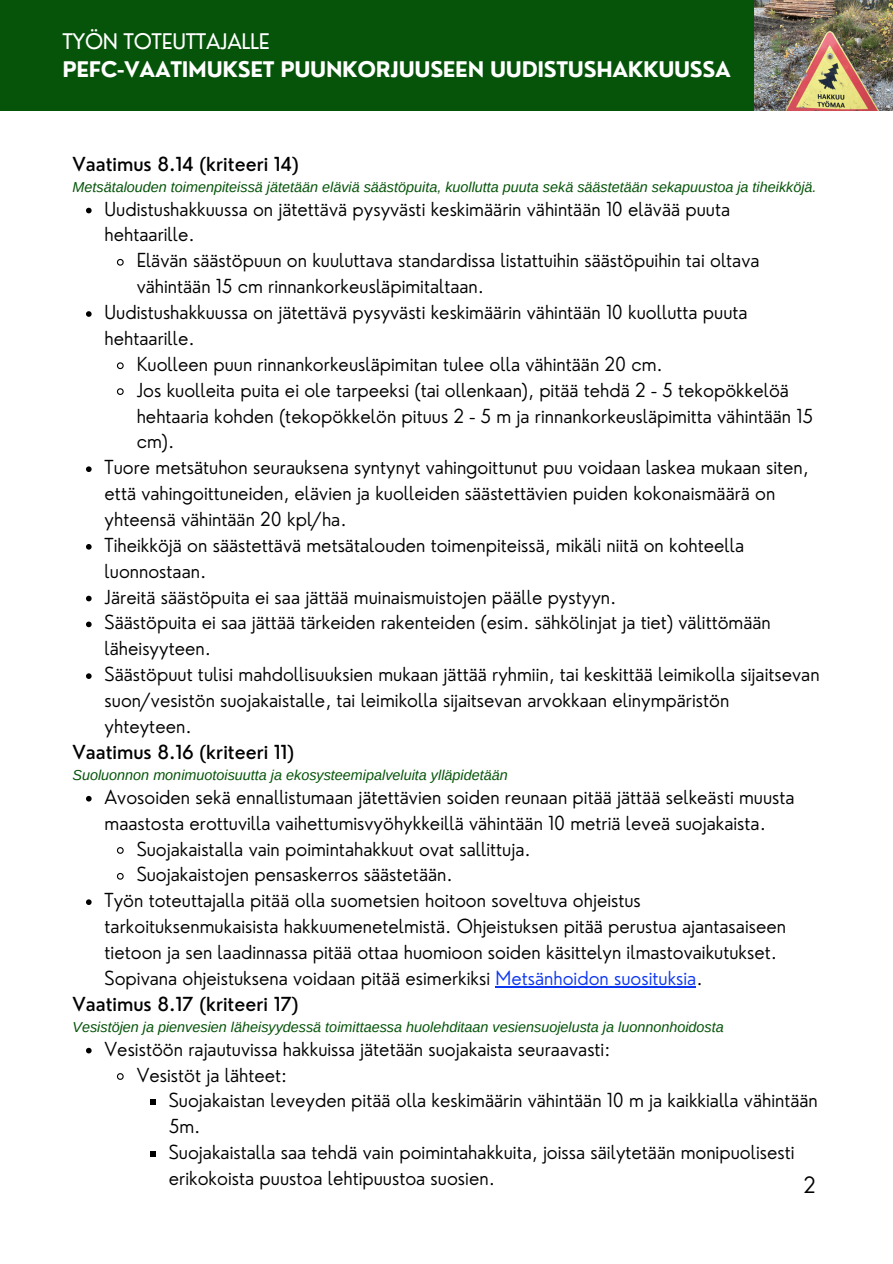
<style>
.page{position:relative;width:893px;height:1264px;background:#fff}
.page>*{position:absolute;margin:0;border:0;box-sizing:border-box;transform-origin:0 0}
.t1{font:300 21.9px "Nourd";color:#000}
.t2{font:700 21px "Nourd";letter-spacing:-.015em;color:#fff}
.t3{font:21px "Nourd";letter-spacing:-.015em;color:#fff}
.t4{font:300 18.9px/25.8px "Nourd";color:#000}
.t5{font:500 18.9px "Nourd";color:#000}
.t6{font:italic 14.4px "Arimo";color:#055409}
.s1{color:#0d36f1}
</style>
<div class="page">
<div style="left:0;top:0;width:892px;height:1262px;background:#055409"></div>
<img style="left:754px;top:0;width:138px;height:111px">
<div style="left:0;top:111px;width:892px;height:1151px;background:#fff"></div>
<svg style="left:86px;top:208px;width:6px;height:5px"></svg>
<svg style="left:116px;top:258px;width:8px;height:8px"></svg>
<svg style="left:86px;top:311px;width:6px;height:6px"></svg>
<svg style="left:116px;top:362px;width:8px;height:8px"></svg>
<svg style="left:116px;top:388px;width:8px;height:7px"></svg>
<svg style="left:86px;top:466px;width:6px;height:6px"></svg>
<svg style="left:86px;top:544px;width:6px;height:5px"></svg>
<svg style="left:86px;top:595px;width:6px;height:6px"></svg>
<svg style="left:86px;top:621px;width:6px;height:6px"></svg>
<svg style="left:86px;top:673px;width:6px;height:6px"></svg>
<svg style="left:86px;top:796px;width:6px;height:5px"></svg>
<svg style="left:116px;top:847px;width:8px;height:7px"></svg>
<svg style="left:116px;top:873px;width:8px;height:7px"></svg>
<svg style="left:86px;top:899px;width:6px;height:6px"></svg>
<hr style="left:495px;top:985px;width:201px;height:2px;background:#0d36f1">
<svg style="left:86px;top:1047px;width:6px;height:6px"></svg>
<svg style="left:116px;top:1073px;width:8px;height:7px"></svg>
<svg style="left:150px;top:1099px;width:6px;height:6px"></svg>
<svg style="left:150px;top:1151px;width:6px;height:5px"></svg>
<p class="t3" style="left:62px;top:28px;width:209px">TYÖN TOTEUTTAJALLE</p>
<p class="t2" style="left:62px;top:56px;width:670px">PEFC-VAATIMUKSET PUUNKORJUUSEEN UUDISTUSHAKKUUSSA</p>
<p class="t5" style="left:72px;top:152px;width:228px">Vaatimus 8.14 (kriteeri 14)</p>
<p class="t6" style="left:72px;top:179px;width:745px">Metsätalouden toimenpiteissä jätetään eläviä säästöpuita, kuollutta puuta sekä säästetään sekapuustoa ja tiheikköjä.</p>
<p class="t4" style="left:105px;top:196px;width:627px">Uudistushakkuussa on jätettävä pysyvästi keskimäärin vähintään 10 elävää puuta hehtaarille.</p>
<p class="t4" style="left:137px;top:247px;width:624px">Elävän säästöpuun on kuuluttava standardissa listattuihin säästöpuihin tai oltava</p>
<p class="t4" style="left:137px;top:273px;width:349px">vähintään 15 cm rinnankorkeusläpimitaltaan.</p>
<p class="t4" style="left:105px;top:299px;width:644px">Uudistushakkuussa on jätettävä pysyvästi keskimäärin vähintään 10 kuollutta puuta</p>
<p class="t4" style="left:105px;top:325px;width:92px">hehtaarille.</p>
<p class="t4" style="left:137px;top:351px;width:527px">Kuolleen puun rinnankorkeusläpimitan tulee olla vähintään 20 cm.</p>
<p class="t4" style="left:137px;top:376px;width:653px">Jos kuolleita puita ei ole tarpeeksi (tai ollenkaan), pitää tehdä 2 - 5 tekopökkelöä</p>
<p class="t4" style="left:137px;top:402px;width:677px">hehtaaria kohden (tekopökkelön pituus 2 - 5 m ja rinnankorkeusläpimitta vähintään 15</p>
<p class="t4" style="left:137px;top:428px;width:39px">cm).</p>
<p class="t4" style="left:105px;top:454px;width:705px">Tuore metsätuhon seurauksena syntynyt vahingoittunut puu voidaan laskea mukaan siten,</p>
<p class="t4" style="left:105px;top:480px;width:672px">että vahingoittuneiden, elävien ja kuolleiden säästettävien puiden kokonaismäärä on</p>
<p class="t4" style="left:105px;top:506px;width:243px">yhteensä vähintään 20 kpl/ha.</p>
<p class="t4" style="left:105px;top:532px;width:641px">Tiheikköjä on säästettävä metsätalouden toimenpiteissä, mikäli niitä on kohteella</p>
<p class="t4" style="left:105px;top:557px;width:103px">luonnostaan.</p>
<p class="t4" style="left:105px;top:583px;width:513px">Järeitä säästöpuita ei saa jättää muinaismuistojen päälle pystyyn.</p>
<p class="t4" style="left:105px;top:609px;width:667px">Säästöpuita ei saa jättää tärkeiden rakenteiden (esim. sähkölinjat ja tiet) välittömään</p>
<p class="t4" style="left:105px;top:635px;width:108px">läheisyyteen.</p>
<p class="t4" style="left:105px;top:661px;width:716px">Säästöpuut tulisi mahdollisuuksien mukaan jättää ryhmiin, tai keskittää leimikolla sijaitsevan</p>
<p class="t4" style="left:105px;top:687px;width:626px">suon/vesistön suojakaistalle, tai leimikolla sijaitsevan arvokkaan elinympäristön</p>
<p class="t4" style="left:105px;top:713px;width:89px">yhteyteen.</p>
<p class="t5" style="left:72px;top:740px;width:223px">Vaatimus 8.16 (kriteeri 11)</p>
<p class="t6" style="left:72px;top:767px;width:437px">Suoluonnon monimuotoisuutta ja ekosysteemipalveluita ylläpidetään</p>
<p class="t4" style="left:105px;top:783px;width:691px">Avosoiden sekä ennallistumaan jätettävien soiden reunaan pitää jättää selkeästi muusta</p>
<p class="t4" style="left:105px;top:809px;width:663px">maastosta erottuvilla vaihettumisvyöhykkeillä vähintään 10 metriä leveä suojakaista.</p>
<p class="t4" style="left:137px;top:835px;width:395px">Suojakaistalla vain poimintahakkuut ovat sallittuja.</p>
<p class="t4" style="left:137px;top:861px;width:317px">Suojakaistojen pensaskerros säästetään.</p>
<p class="t4" style="left:105px;top:887px;width:537px">Työn toteuttajalla pitää olla suometsien hoitoon soveltuva ohjeistus</p>
<p class="t4" style="left:105px;top:913px;width:683px">tarkoituksenmukaisista hakkuumenetelmistä. Ohjeistuksen pitää perustua ajantasaiseen</p>
<p class="t4" style="left:105px;top:939px;width:674px">tietoon ja sen laadinnassa pitää ottaa huomioon soiden käsittelyn ilmastovaikutukset.</p>
<p class="t4" style="left:105px;top:964px;width:599px">Sopivana ohjeistuksena voidaan pitää esimerkiksi <span class="s1">Metsänhoidon suosituksia</span>.</p>
<p class="t5" style="left:72px;top:991px;width:227px">Vaatimus 8.17 (kriteeri 17)</p>
<p class="t6" style="left:72px;top:1019px;width:652px">Vesistöjen ja pienvesien läheisyydessä toimittaessa huolehditaan vesiensuojelusta ja luonnonhoidosta</p>
<p class="t4" style="left:137px;top:1035px;width:475px;text-indent:-32px">Vesistöön rajautuvissa hakkuissa jätetään suojakaista seuraavasti:<br>Vesistöt ja lähteet:</p>
<p class="t4" style="left:169px;top:1087px;width:650px">Suojakaistan leveyden pitää olla keskimäärin vähintään 10 m ja kaikkialla vähintään 5m.<br>Suojakaistalla saa tehdä vain poimintahakkuita, joissa säilytetään monipuolisesti erikokoista puustoa lehtipuustoa suosien.</p>
<p class="t1" style="left:803px;top:1171px;width:14px">2</p>
</div>
